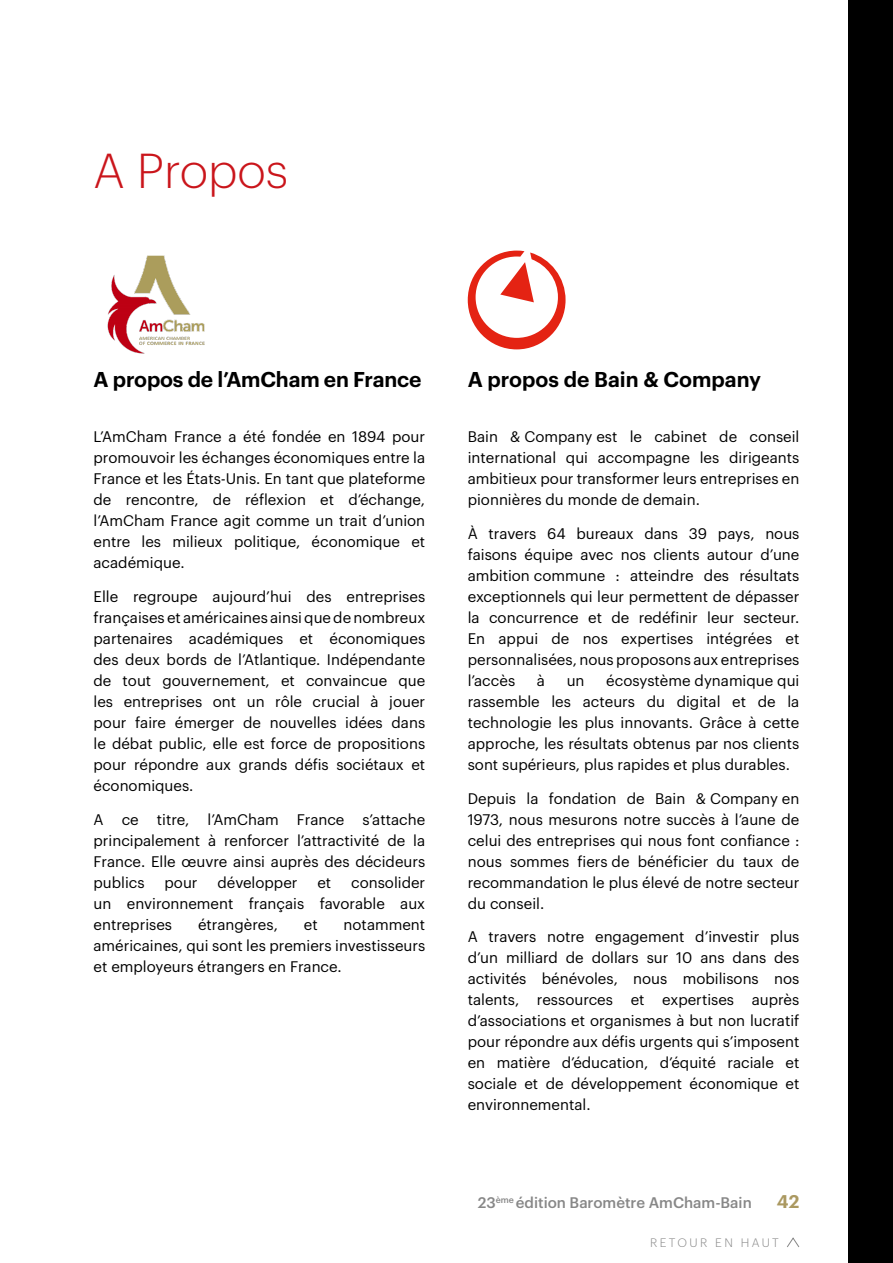
<style>
.page{position:relative;width:893px;height:1263px;background:#fff}
.page>*{position:absolute;margin:0;border:0;box-sizing:border-box;transform-origin:0 0}
.t1{font:300 48px "Graphik";color:#ca151b}
.t2{font:600 21px "Graphik";letter-spacing:-.01em;color:#000}
.t3{font:600 18px "Graphik";color:#ab9961}
.t4{font:15px/21px "Graphik";color:#000;text-align:justify}
.t5{font:500 15px "Graphik";color:#878787}
.t6{font:300 12px "Graphik";letter-spacing:.2em;color:#878787}
</style>
<div class="page">
<svg style="left:468px;top:251px;width:98px;height:98px"></svg>
<img style="left:107px;top:255px;width:98px;height:99px">
<div style="left:848px;top:0;width:45px;height:1263px;background:#000"></div>
<svg style="left:787px;top:1237px;width:13px;height:10px"></svg>
<h1 class="t1" style="left:94px;top:135px;width:196px">A Propos</h1>
<h2 class="t2" style="left:94px;top:364px;width:329px">A propos de l’AmCham en France</h2>
<p class="t4" style="left:94px;top:425px;width:333px">L’AmCham France a été fondée en 1894 pour promouvoir les échanges économiques entre la France et les États-Unis. En tant que plateforme de rencontre, de réflexion et d’échange, l’AmCham France agit comme un trait d’union entre les milieux politique, économique et académique.</p>
<p class="t4" style="left:94px;top:585px;width:333px">Elle regroupe aujourd’hui des entreprises françaises et américaines ainsi que de nombreux partenaires académiques et économiques des deux bords de l’Atlantique. Indépendante de tout gouvernement, et convaincue que les entreprises ont un rôle crucial à jouer pour faire émerger de nouvelles idées dans le débat public, elle est force de propositions pour répondre aux grands défis sociétaux et économiques.</p>
<p class="t4" style="left:94px;top:807px;width:333px">A ce titre, l’AmCham France s’attache principalement à renforcer l’attractivité de la France. Elle œuvre ainsi auprès des décideurs publics</p>
<p class="t4" style="left:94px;top:870px;width:333px;text-indent:258px">consolider un environnement français favorable aux entreprises</p>
<p class="t4" style="left:165px;top:870px;width:35px">pour</p>
<p class="t4" style="left:217px;top:870px;width:82px">développer</p>
<p class="t4" style="left:317px;top:870px;width:15px">et</p>
<p class="t4" style="left:198px;top:912px;width:81px">étrangères,</p>
<p class="t4" style="left:304px;top:912px;width:15px">et</p>
<p class="t4" style="left:94px;top:912px;width:333px;text-indent:250px">notamment américaines, qui sont les premiers investisseurs et employeurs étrangers en France.</p>
<h2 class="t2" style="left:468px;top:364px;width:295px">A propos de Bain &amp; Company</h2>
<p class="t4" style="left:468px;top:425px;width:333px">Bain &amp; Company est le cabinet de conseil international qui accompagne les dirigeants ambitieux pour transformer leurs entreprises en pionnières du monde de demain.</p>
<p class="t4" style="left:468px;top:522px;width:333px">À travers 64 bureaux dans 39 pays, nous faisons équipe avec nos clients autour d’une ambition commune : atteindre des résultats exceptionnels qui leur permettent de dépasser la concurrence et de redéfinir leur secteur.<br>En appui de nos expertises intégrées et personnalisées, nous proposons aux entreprises l’accès</p>
<p class="t4" style="left:468px;top:669px;width:333px;text-indent:139px">écosystème dynamique qui rassemble les acteurs du digital et de la technologie les plus innovants. Grâce à cette approche, les résultats obtenus par nos clients sont supérieurs, plus rapides et plus durables.</p>
<p class="t4" style="left:468px;top:786px;width:333px">Depuis la fondation de Bain &amp; Company en 1973, nous mesurons notre succès à l’aune de celui des entreprises qui nous font confiance : nous sommes fiers de bénéficier du taux de recommandation le plus élevé de notre secteur du conseil.</p>
<p class="t4" style="left:468px;top:925px;width:333px">A travers notre engagement d’investir plus d’un milliard de dollars sur 10 ans dans des activités bénévoles, nous mobilisons nos talents, ressources et expertises auprès d’associations et organismes à but non lucratif pour répondre aux défis urgents qui s’imposent en matière d’éducation, d’équité raciale et sociale et de développement économique et environnemental.</p>
<p class="t4" style="left:537px;top:669px;width:10px">à</p>
<p class="t4" style="left:567px;top:669px;width:19px">un</p>
<p class="t5" style="left:478px;top:1191px;width:276px">23<sup>ème</sup> édition Baromètre AmCham-Bain</p>
<p class="t3" style="left:777px;top:1187px;width:24px">42</p>
<p class="t6" style="left:650px;top:1234px;width:130px">RETOUR EN HAUT</p>
</div>
